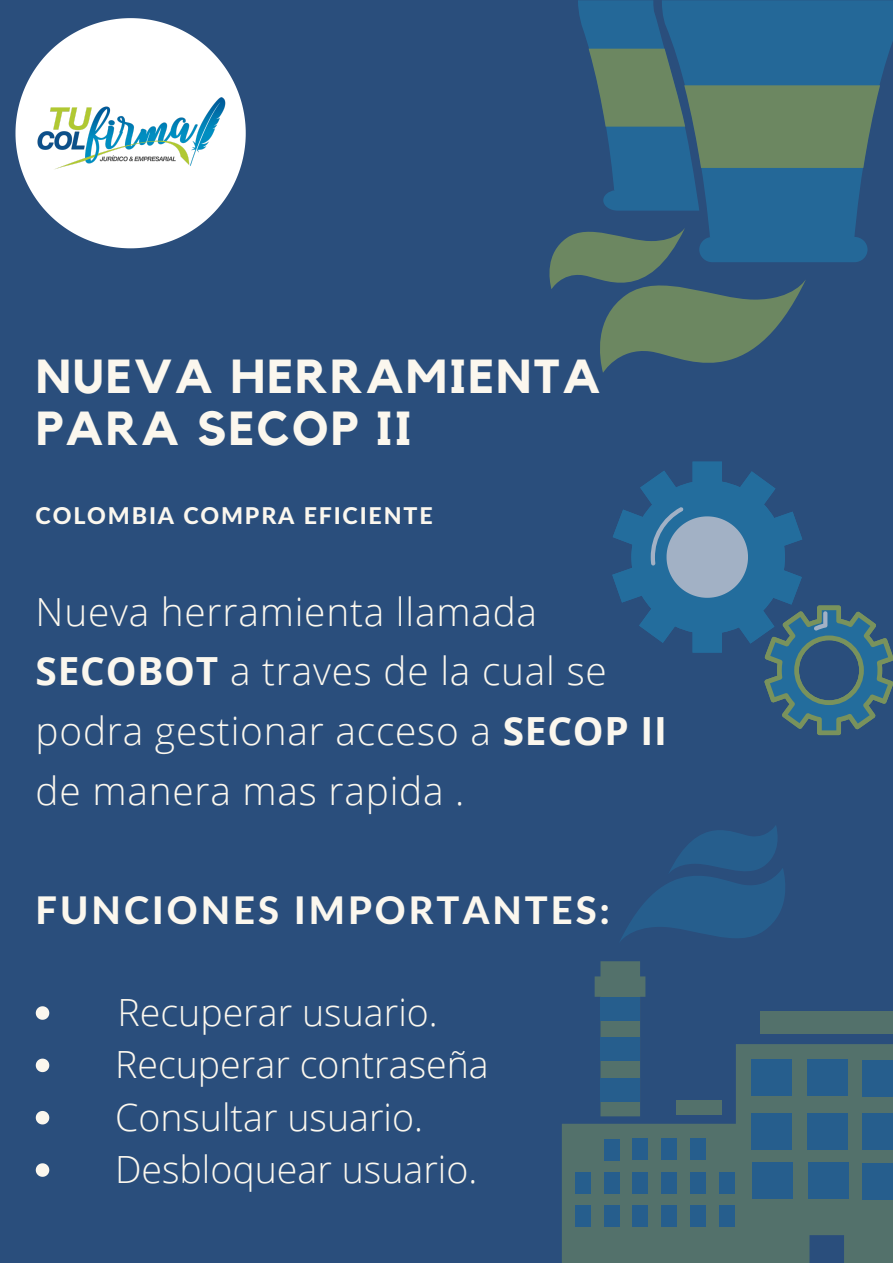
<style>
.page{position:relative;width:893px;height:1263px;background:#2a4e7c}
.page>*{position:absolute;margin:0;border:0;box-sizing:border-box;transform-origin:0 0}
.t1{font:700 47.55px/51.8px "Kollektif";letter-spacing:.05em;color:#fbf7ee}
.t2{font:300 38.78px/59.6px "Open Sans";letter-spacing:.02em;color:#fbf7ee}
.t3{font:800 38.03px "Lato Latin";letter-spacing:.08em;color:#fbf7ee}
.t4{font:300 37.5px "Open Sans";color:#fbf7ee}
.t5{font:800 23.17px "Lato Latin";letter-spacing:.08em;color:#fbf7ee}
.s1{font-weight:700}
</style>
<div class="page">
<svg style="left:15px;top:18px;width:231px;height:230px;fill:#fff"></svg>
<img style="left:36px;top:97px;width:189px;height:73px">
<svg style="left:562px;top:1044px;width:331px;height:219px;fill:#53716b"></svg>
<div style="left:676px;top:1100px;width:45px;height:15px;background:#53716b"></div>
<div style="left:760px;top:1011px;width:133px;height:23px;background:#53716b"></div>
<svg style="left:594px;top:961px;width:51px;height:155px"></svg>
<div style="left:751px;top:1059px;width:41px;height:37px;background:#265e8d"></div>
<div style="left:807px;top:1059px;width:41px;height:37px;background:#265e8d"></div>
<div style="left:751px;top:1113px;width:41px;height:36px;background:#265e8d"></div>
<div style="left:807px;top:1113px;width:41px;height:36px;background:#265e8d"></div>
<div style="left:862px;top:1060px;width:31px;height:36px;background:#265e8d"></div>
<div style="left:862px;top:1113px;width:31px;height:37px;background:#265e8d"></div>
<div style="left:752px;top:1163px;width:40px;height:36px;background:#265e8d"></div>
<div style="left:808px;top:1163px;width:40px;height:36px;background:#265e8d"></div>
<div style="left:862px;top:1163px;width:31px;height:36px;background:#265e8d"></div>
<div style="left:690px;top:1138px;width:15px;height:22px;background:#265e8d"></div>
<div style="left:661px;top:1138px;width:15px;height:22px;background:#265e8d"></div>
<div style="left:632px;top:1138px;width:15px;height:22px;background:#265e8d"></div>
<div style="left:604px;top:1139px;width:15px;height:21px;background:#265e8d"></div>
<div style="left:719px;top:1172px;width:15px;height:22px;background:#265e8d"></div>
<div style="left:690px;top:1172px;width:15px;height:22px;background:#265e8d"></div>
<div style="left:661px;top:1172px;width:15px;height:22px;background:#265e8d"></div>
<div style="left:632px;top:1172px;width:15px;height:22px;background:#265e8d"></div>
<div style="left:604px;top:1172px;width:15px;height:22px;background:#265e8d"></div>
<div style="left:575px;top:1172px;width:15px;height:22px;background:#265e8d"></div>
<div style="left:719px;top:1205px;width:15px;height:22px;background:#265e8d"></div>
<div style="left:690px;top:1205px;width:15px;height:22px;background:#265e8d"></div>
<div style="left:661px;top:1205px;width:15px;height:22px;background:#265e8d"></div>
<div style="left:632px;top:1205px;width:15px;height:22px;background:#265e8d"></div>
<div style="left:604px;top:1205px;width:15px;height:22px;background:#265e8d"></div>
<div style="left:575px;top:1205px;width:15px;height:22px;background:#265e8d"></div>
<div style="left:600px;top:1078px;width:40px;height:23px;background:#265e8d"></div>
<div style="left:600px;top:1037px;width:40px;height:24px;background:#265e8d"></div>
<div style="left:600px;top:997px;width:40px;height:23px;background:#265e8d"></div>
<svg style="left:620px;top:826px;width:165px;height:115px"></svg>
<svg style="left:707px;top:0;width:186px;height:262px;fill:#246898"></svg>
<svg style="left:578px;top:0;width:302px;height:211px;background:#3c6e82"></svg>
<svg style="left:549px;top:223px;width:257px;height:150px"></svg>
<svg style="left:612px;top:462px;width:281px;height:273px"></svg>
<svg style="left:36px;top:1006px;width:13px;height:14px"></svg>
<svg style="left:36px;top:1058px;width:13px;height:14px"></svg>
<svg style="left:36px;top:1111px;width:13px;height:13px"></svg>
<svg style="left:36px;top:1163px;width:13px;height:14px"></svg>
<p class="t1" style="left:36px;top:352px;width:566px">NUEVA HERRAMIENTA<br>PARA SECOP II</p>
<p class="t5" style="left:36px;top:506px;width:398px">COLOMBIA COMPRA EFICIENTE</p>
<p class="t2" style="left:36px;top:581px;width:633px">Nueva herramienta llamada<br><span class="s1">SECOBOT</span> a traves de la cual se podra gestionar acceso a <span class="s1">SECOP II </span>de manera mas rapida .</p>
<p class="t3" style="left:36px;top:894px;width:575px">FUNCIONES IMPORTANTES:</p>
<p class="t4" style="left:117px;top:986px;width:322px">Recuperar usuario.</p>
<p class="t4" style="left:115px;top:1038px;width:375px">Recuperar contraseña</p>
<p class="t4" style="left:115px;top:1090px;width:309px">Consultar usuario.</p>
<p class="t4" style="left:115px;top:1143px;width:364px">Desbloquear usuario.</p>
</div>
